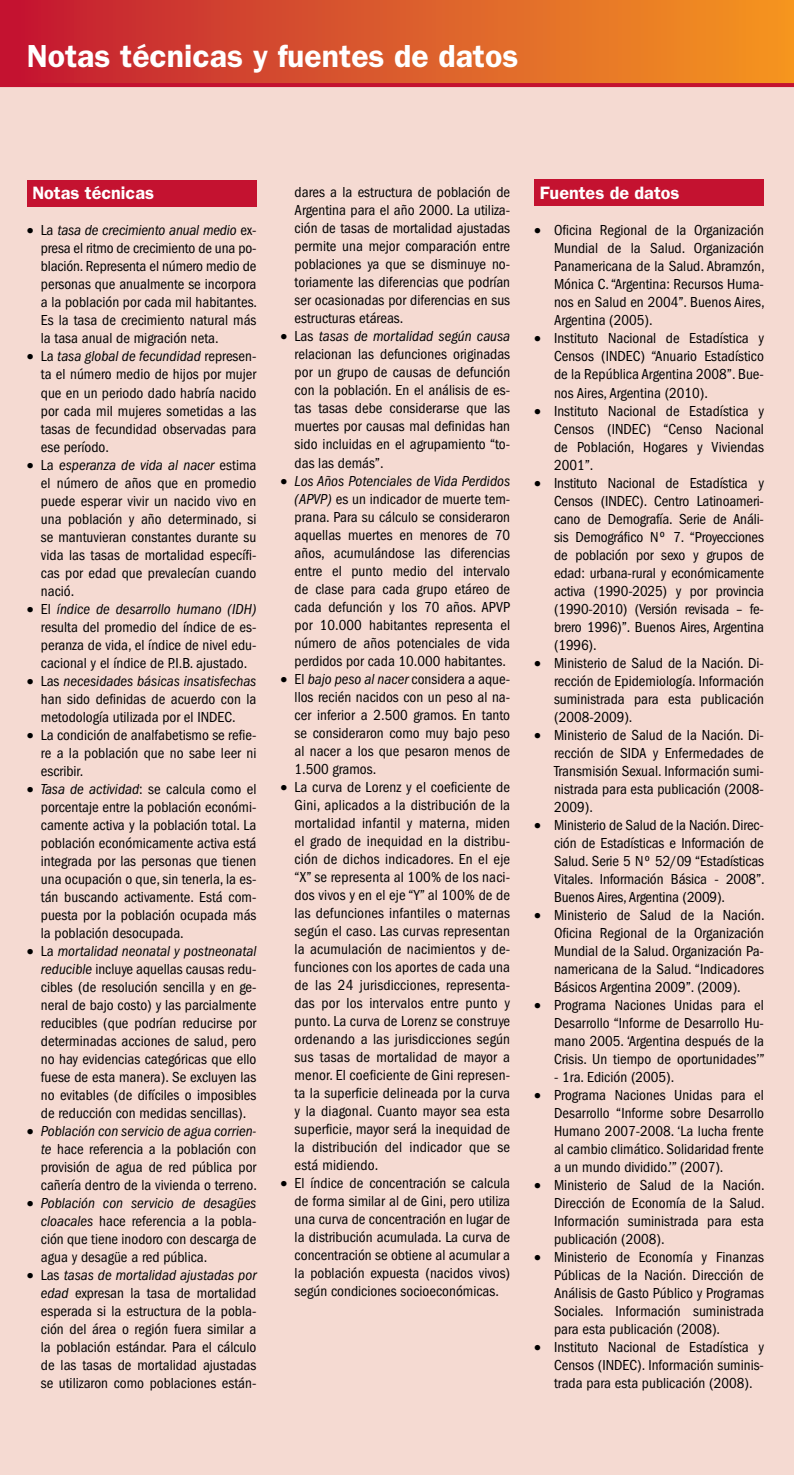
<style>
.page{position:relative;width:794px;height:1475px;background:#fff}
.page>*{position:absolute;margin:0;border:0;box-sizing:border-box;transform-origin:0 0}
.t1{font:600 32px "ITC Franklin Gothic Std";color:#fff}
.t2{font:600 18px "ITC Franklin Gothic Std";color:#fff}
.t3{font:condensed 15px/18px "ITC Franklin Gothic Std";color:#000;text-align:justify}
.s1{font-style:italic}
</style>
<div class="page">
<div style="left:0;top:0;width:794px;height:1474px;background:#f5dad2"></div>
<div style="left:0;top:0;width:794px;height:85px;background:linear-gradient(to right,#c21a34,#f49922)"></div>
<hr style="left:0;top:83px;width:794px;height:4px;background:#c41230">
<div style="left:27px;top:180px;width:230px;height:26px;background:#c41230"></div>
<div style="left:534px;top:179px;width:230px;height:26px;background:#c41230"></div>
<h1 class="t1" style="left:27px;top:37px;width:493px">Notas técnicas y fuentes de datos</h1>
<p class="t2" style="left:32px;top:182px;width:123px">Notas técnicas</p>
<p class="t3" style="left:41px;top:221px;width:218px;text-indent:-14px">• La <span class="s1">tasa de crecimiento anual medio</span> ex&shy;presa el ritmo de crecimiento de una po&shy;blación. Representa el número medio de personas que anualmente se incorpora a la población por cada mil habitantes.<br>Es la tasa de crecimiento natural más la tasa anual de migración neta.</p>
<p class="t3" style="left:41px;top:347px;width:217px;text-indent:-14px">• La <span class="s1">tasa global de fecundidad</span> represen&shy;ta el número medio de hijos por mujer que en un periodo dado habría nacido por cada mil mujeres sometidas a las tasas de fecundidad observadas para ese período.</p>
<p class="t3" style="left:41px;top:455px;width:217px;text-indent:-14px">• La <span class="s1">esperanza de vida al nacer</span> estima el número de años que en promedio puede esperar vivir un nacido vivo en una población y año determinado, si se mantuvieran constantes durante su vida las tasas de mortalidad específi&shy;cas por edad que prevalecían cuando nació.</p>
<p class="t3" style="left:41px;top:599px;width:217px;text-indent:-14px">• El <span class="s1">índice de desarrollo humano (IDH) </span>resulta del promedio del índice de es&shy;peranza de vida, el índice de nivel edu&shy;cacional y el índice de P.I.B. ajustado.</p>
<p class="t3" style="left:41px;top:671px;width:217px;text-indent:-14px">• Las <span class="s1">necesidades básicas insatisfechas </span>han sido definidas de acuerdo con la metodología utilizada por el INDEC.</p>
<p class="t3" style="left:41px;top:725px;width:217px;text-indent:-14px">• La condición de analfabetismo se refie&shy;re a la población que no sabe leer ni escribir.</p>
<p class="t3" style="left:41px;top:779px;width:217px;text-indent:-14px">• <span class="s1">Tasa de actividad</span>: se calcula como el porcentaje entre la población económi&shy;camente activa y la población total. La población económicamente activa está integrada por las personas que tienen una ocupación o que, sin tenerla, la es&shy;tán buscando activamente. Está com&shy;puesta por la población ocupada más la población desocupada.</p>
<p class="t3" style="left:41px;top:941px;width:217px;text-indent:-14px">• La <span class="s1">mortalidad neonatal y postneonatal reducible</span> incluye aquellas causas redu&shy;cibles (de resolución sencilla y en ge&shy;neral de bajo costo) y las parcialmente reducibles (que podrían reducirse por determinadas acciones de salud, pero no hay evidencias categóricas que ello fuese de esta manera). Se excluyen las no evitables (de difíciles o imposibles de reducción con medidas sencillas).</p>
<p class="t3" style="left:41px;top:1121px;width:218px;text-indent:-14px">• <span class="s1">Población con servicio de agua corrien&shy;te</span> hace referencia a la población con provisión de agua de red pública por cañería dentro de la vivienda o terreno.</p>
<p class="t3" style="left:41px;top:1193px;width:217px;text-indent:-14px">• <span class="s1">Población con servicio de desagües cloacales</span> hace referencia a la pobla&shy;ción que tiene inodoro con descarga de agua y desagüe a red pública.</p>
<p class="t3" style="left:41px;top:1265px;width:217px;text-indent:-14px">• Las <span class="s1">tasas de mortalidad ajustadas por edad</span> expresan la tasa de mortalidad esperada si la estructura de la pobla&shy;ción del área o región fuera similar a la población estándar. Para el cálculo de las tasas de mortalidad ajustadas se utilizaron como poblaciones están-</p>
<p class="t3" style="left:295px;top:183px;width:217px">dares a la estructura de población de Argentina para el año 2000. La utiliza&shy;ción de tasas de mortalidad ajustadas permite una mejor comparación entre poblaciones ya que se disminuye no&shy;toriamente las diferencias que podrían ser ocasionadas por diferencias en sus estructuras etáreas.</p>
<p class="t3" style="left:295px;top:327px;width:217px;text-indent:-14px">• Las <span class="s1">tasas de mortalidad según causa </span>relacionan las defunciones originadas por un grupo de causas de defunción con la población. En el análisis de es&shy;tas tasas debe considerarse que las muertes por causas mal definidas han sido incluidas en el agrupamiento “to&shy;das las demás”.</p>
<p class="t3" style="left:295px;top:471px;width:217px;text-indent:-14px">• <span class="s1">Los Años Potenciales de Vida Perdidos (APVP)</span> es un indicador de muerte tem&shy;prana. Para su cálculo se consideraron aquellas muertes en menores de 70 años, acumulándose las diferencias entre el punto medio del intervalo de clase para cada grupo etáreo de cada defunción y los 70 años. APVP por 10.000 habitantes representa el número de años potenciales de vida perdidos por cada 10.000 habitantes.</p>
<p class="t3" style="left:295px;top:669px;width:217px;text-indent:-14px">• El <span class="s1">bajo peso al nacer</span> considera a aque&shy;llos recién nacidos con un peso al na&shy;cer inferior a 2.500 gramos. En tanto se consideraron como muy bajo peso al nacer a los que pesaron menos de 1.500 gramos.</p>
<p class="t3" style="left:295px;top:777px;width:217px;text-indent:-14px">• La curva de Lorenz y el coeficiente de Gini, aplicados a la distribución de la mortalidad infantil y materna, miden el grado de inequidad en la distribu&shy;ción de dichos indicadores. En el eje “X” se representa al 100% de los naci&shy;dos vivos y en el eje “Y” al 100% de de las defunciones infantiles o maternas según el caso. Las curvas representan la acumulación de nacimientos y de&shy;funciones con los aportes de cada una de las 24 jurisdicciones, representa&shy;das por los intervalos entre punto y punto. La curva de Lorenz se construye ordenando a las jurisdicciones según sus tasas de mortalidad de mayor a menor. El coeficiente de Gini represen&shy;ta la superficie delineada por la curva y la diagonal. Cuanto mayor sea esta superficie, mayor será la inequidad de la distribución del indicador que se está midiendo.</p>
<p class="t3" style="left:295px;top:1173px;width:217px;text-indent:-14px">• El índice de concentración se calcula de forma similar al de Gini, pero utiliza una curva de concentración en lugar de la distribución acumulada. La curva de concentración se obtiene al acumular a la población expuesta (nacidos vivos) según condiciones socioeconómicas.</p>
<p class="t2" style="left:540px;top:182px;width:141px">Fuentes de datos</p>
<p class="t3" style="left:554px;top:221px;width:212px;text-indent:-20px">• Oficina Regional de la Organización Mundial de la Salud. Organización Panamericana de la Salud. Abramzón, Mónica C. “Argentina: Recursos Huma&shy;nos en Salud en 2004”. Buenos Aires, Argentina (2005).</p>
<p class="t3" style="left:554px;top:329px;width:211px;text-indent:-20px">• Instituto Nacional de Estadística y Censos (INDEC) “Anuario Estadístico de la República Argentina 2008”. Bue&shy;nos Aires, Argentina (2010).</p>
<p class="t3" style="left:554px;top:401px;width:211px;text-indent:-20px">• Instituto Nacional de Estadística y Censos (INDEC) “Censo Nacional de Población, Hogares y Viviendas 2001”.</p>
<p class="t3" style="left:554px;top:473px;width:211px;text-indent:-20px">• Instituto Nacional de Estadística y Censos (INDEC). Centro Latinoameri&shy;cano de Demografía. Serie de Análi&shy;sis Demográfico Nº 7. “Proyecciones de población por sexo y grupos de edad: urbana-rural y económicamente activa (1990-2025) y por provincia (1990-2010) (Versión revisada – fe&shy;brero 1996)”. Buenos Aires, Argentina (1996).</p>
<p class="t3" style="left:554px;top:653px;width:211px;text-indent:-20px">• Ministerio de Salud de la Nación. Di&shy;rección de Epidemiología. Información suministrada para esta publicación (2008-2009).</p>
<p class="t3" style="left:554px;top:725px;width:211px;text-indent:-20px">• Ministerio de Salud de la Nación. Di&shy;rección de SIDA y Enfermedades de Transmisión Sexual. Información sumi&shy;nistrada para esta publicación (2008- 2009).</p>
<p class="t3" style="left:554px;top:815px;width:212px;text-indent:-20px">• Ministerio de Salud de la Nación. Direc&shy;ción de Estadísticas e Información de Salud. Serie 5 Nº 52/09 “Estadísticas Vitales. Información Básica - 2008”.<br>Buenos Aires, Argentina (2009).</p>
<p class="t3" style="left:554px;top:905px;width:212px;text-indent:-20px">• Ministerio de Salud de la Nación.<br>Oficina Regional de la Organización Mundial de la Salud. Organización Pa&shy;namericana de la Salud. “Indicadores Básicos Argentina 2009”. (2009).</p>
<p class="t3" style="left:554px;top:995px;width:212px;text-indent:-20px">• Programa Naciones Unidas para el Desarrollo “Informe de Desarrollo Hu&shy;mano 2005. ‘Argentina después de la Crisis. Un tiempo de oportunidades’”</p>
<p class="t3" style="left:554px;top:1067px;width:122px">- 1ra. Edición (2005).</p>
<p class="t3" style="left:554px;top:1085px;width:211px;text-indent:-20px">• Programa Naciones Unidas para el Desarrollo “Informe sobre Desarrollo Humano 2007-2008. ‘La lucha frente al cambio climático. Solidaridad frente a un mundo dividido.’” (2007).</p>
<p class="t3" style="left:554px;top:1175px;width:212px;text-indent:-20px">• Ministerio de Salud de la Nación.<br>Dirección de Economía de la Salud.<br>Información suministrada para esta publicación (2008).</p>
<p class="t3" style="left:554px;top:1247px;width:211px;text-indent:-20px">• Ministerio de Economía y Finanzas Públicas de la Nación. Dirección de Análisis de Gasto Público y Programas Sociales. Información suministrada para esta publicación (2008).</p>
<p class="t3" style="left:554px;top:1337px;width:211px;text-indent:-20px">• Instituto Nacional de Estadística y Censos (INDEC). Información suminis&shy;trada para esta publicación (2008).</p>
</div>
